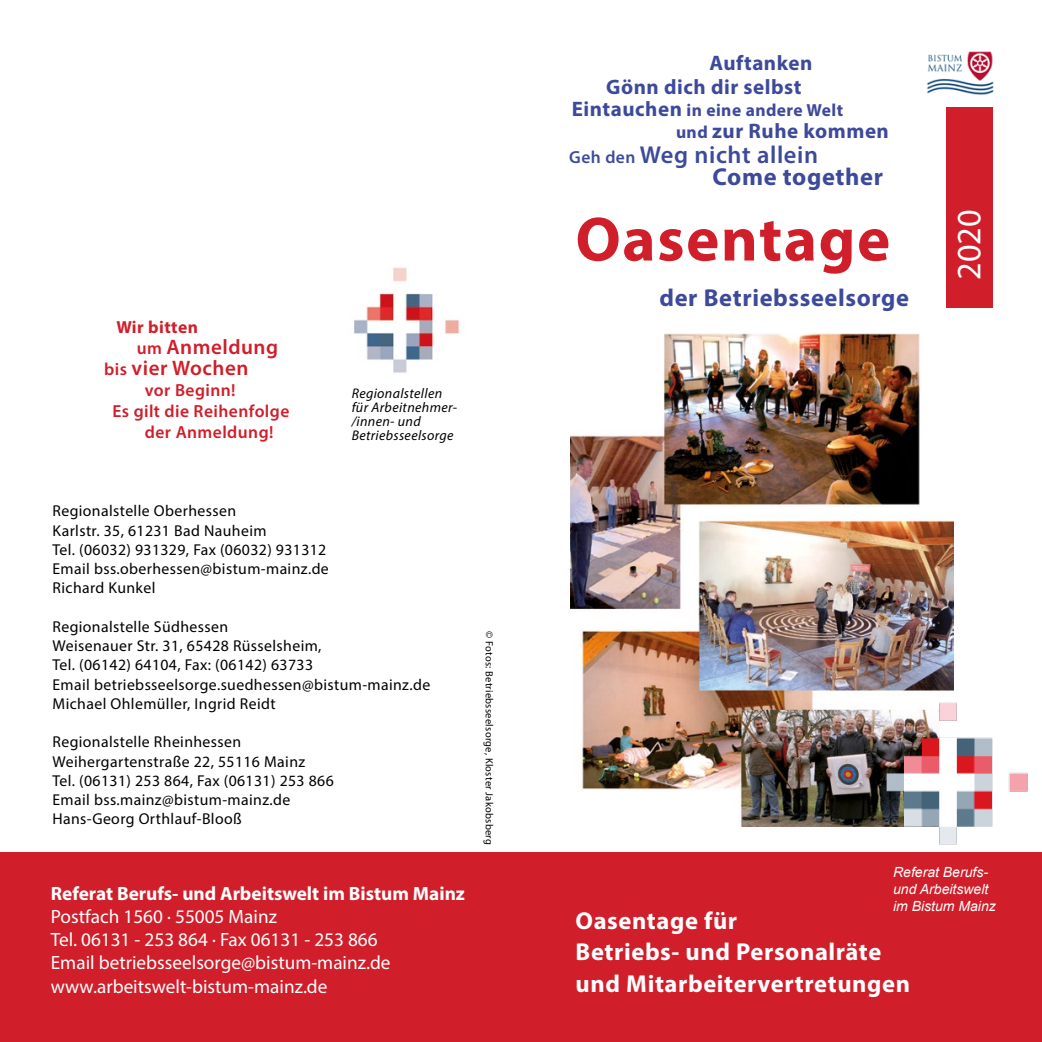
<style>
.page{position:relative;width:1042px;height:1042px;background:#fff}
.page>*{position:absolute;margin:0;border:0;box-sizing:border-box;transform-origin:0 0}
.t1{font:700 63px "Myriad Pro";letter-spacing:.025em;color:#d01e2a}
.t2{font:34.3px "Myriad Pro";color:#fff}
.t3{font:700 24.5px/31.5px "Myriad Pro";letter-spacing:.025em;color:#fffeff}
.t4{font:600 24.5px/21.9px "Myriad Pro";letter-spacing:.025em;color:#3d4a9a}
.t5{font:700 24.5px "Myriad Pro";letter-spacing:.025em;color:#3d4a9a}
.t6{font:700 21px/24.5px "Myriad Pro";letter-spacing:.025em;color:#3d4a9a}
.t7{font:600 21px/21px "Myriad Pro";letter-spacing:.025em;color:#d01e2a}
.t8{font:19.25px/23.1px "Myriad Pro";color:#fff}
.t9{font:700 19.25px "Myriad Pro";color:#fff}
.t10{font:600 17.5px "Myriad Pro";letter-spacing:.025em;color:#d01e2a}
.t11{font:700 17.5px "Myriad Pro";letter-spacing:.025em;color:#3d4a9a}
.t12{font:700 17.5px "Myriad Pro";letter-spacing:.025em;color:#d01e2a}
.t13{font:15.75px/19.2px "Myriad Pro";letter-spacing:.025em;color:#000}
.t14{font:italic 14px/14px "Myriad Pro";letter-spacing:.025em;color:#000}
.t15{font:italic 14px/16.8px "Arial";color:#fff}
.t16{font:10.5px "Myriad Pro";letter-spacing:.025em;color:#000}
.s1{font-size:21px}
.s2{font-size:17.5px}
.s3{font-weight:700}
</style>
<div class="page">
<img style="left:354px;top:267px;width:106px;height:106px">
<img style="left:927px;top:51px;width:67px;height:44px">
<div style="left:946px;top:108px;width:47px;height:200px;background:#d01e2a"></div>
<div style="left:0;top:852px;width:1042px;height:190px;background:#d01e2a"></div>
<img style="left:570px;top:334px;width:383px;height:492px">
<img style="left:877px;top:700px;width:151px;height:145px">
<h3 class="t6" style="left:606px;top:50px;width:208px;text-indent:103px">Auftanken<br>Gönn dich dir selbst</h3>
<p class="t11" style="left:572px;top:99px;width:273px"><span class="s1">Eintauchen</span> in eine andere Welt</p>
<h3 class="t6" style="left:676px;top:118px;width:214px"><span class="s2">und</span> zur Ruhe kommen</h3>
<h3 class="t4" style="left:712px;top:143px;width:172px;text-indent:-143px"><span class="s2">Geh den</span> Weg nicht allein<br><span class="s3">Come together</span></h3>
<h1 class="t1" style="left:575px;top:198px;width:316px">Oasentage</h1>
<h2 class="t2" style="left:948px;top:280px;width:72px;rotate:-90deg">2020</h2>
<p class="t12" style="left:116px;top:316px;width:83px">Wir bitten</p>
<h3 class="t7" style="left:104px;top:336px;width:175px;text-indent:32px"><span class="s2">um</span> Anmeldung <span class="s2">bis</span> vier Wochen</h3>
<p class="t10" style="left:145px;top:379px;width:92px">vor Beginn!</p>
<p class="t10" style="left:112px;top:400px;width:178px">Es gilt die Reihenfolge</p>
<p class="t10" style="left:145px;top:421px;width:130px">der Anmeldung!</p>
<p class="t14" style="left:352px;top:386px;width:107px">Regionalstellen für Arbeitnehmer-/innen- und<br>Betriebsseelsorge</p>
<p class="t13" style="left:52px;top:501px;width:278px">Regionalstelle Oberhessen<br>Karlstr. 35, 61231 Bad Nauheim<br>Tel. (06032) 931329, Fax (06032) 931312<br>Email bss.oberhessen@bistum-mainz.de<br>Richard Kunkel</p>
<p class="t13" style="left:52px;top:617px;width:379px">Regionalstelle Südhessen<br>Weisenauer Str. 31, 65428 Rüsselsheim,<br>Tel. (06142) 64104, Fax: (06142) 63733<br>Email betriebsseelsorge.suedhessen@bistum-mainz.de Michael Ohlemüller, Ingrid Reidt</p>
<p class="t13" style="left:52px;top:732px;width:283px">Regionalstelle Rheinhessen Weihergartenstraße 22, 55116 Mainz<br>Tel. (06131) 253 864, Fax (06131) 253 866<br>Email bss.mainz@bistum-mainz.de Hans-Georg Orthlauf-Blooß</p>
<p class="t16" style="left:496px;top:631px;width:215px;rotate:90deg">© Fotos: Betriebsseelsorge, Kloster Jakobsberg</p>
<h3 class="t5" style="left:659px;top:281px;width:251px">der Betriebsseelsorge</h3>
<p class="t15" style="left:893px;top:864px;width:104px">Referat Berufs&shy;und Arbeitswelt im Bistum Mainz</p>
<p class="t9" style="left:51px;top:881px;width:416px">Referat Berufs- und Arbeitswelt im Bistum Mainz</p>
<p class="t8" style="left:51px;top:905px;width:341px">Postfach 1560 · 55005 Mainz<br>Tel. 06131 - 253 864 · Fax 06131 - 253 866<br>Email betriebsseelsorge@bistum-mainz.de www.arbeitswelt-bistum-mainz.de</p>
<h3 class="t3" style="left:575px;top:904px;width:336px">Oasentage für<br>Betriebs- und Personalräte und Mitarbeitervertretungen</h3>
</div>
